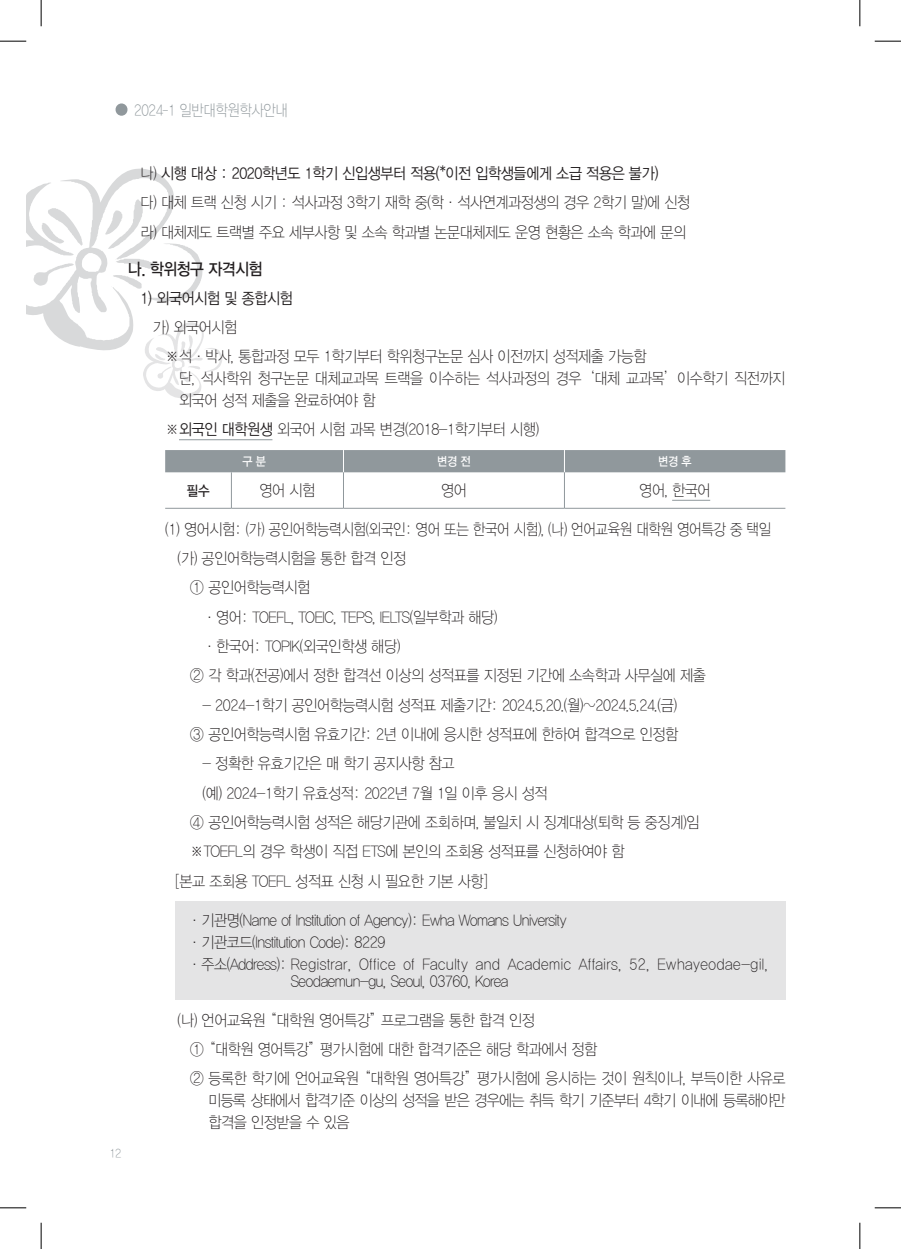
<style>
.page{position:relative;width:901px;height:1249px;background:#fff}
.page>*{position:absolute;margin:0;border:0;box-sizing:border-box;transform-origin:0 0}
.소제목{font:16.62px "YDIYGO330";letter-spacing:-.025em;color:#231f20;scale:.9 1}
.t1{font:15.75px/21.9px "YDIYGO310";letter-spacing:-.025em;color:#231f20;scale:.9 1}
.t2{font:15.75px/16.8px "YDIYGO310";letter-spacing:.04em;color:#231f20;scale:.9 1}
.t3{font:15.75px "YDIYGO320";letter-spacing:-.025em;color:#231f20;scale:.9 1}
.t4{font:15.75px "YDIYGO310";letter-spacing:-.025em;color:#90989c;scale:.85 1}
.t5{font:14px "YDIYGO330";color:#231f20;scale:.9 1}
.t6{font:12.25px "YDIYGO330";color:#fff;scale:.9 1}
.t7{font:12.25px "YDIYGO310";color:#90989c;scale:.9 1}
.s1{font-family:"YDIYGO310"}
.s2{font-family:"YDIYGO320"}
</style>
<div class="page">
<div style="left:116px;top:103px;width:11px;height:13px;background:#90989c;border-radius:6px"></div>
<svg style="left:26px;top:168px;width:196px;height:230px"></svg>
<hr style="left:179px;top:439px;width:93px;height:1px;background:#90989c">
<div style="left:165px;top:450px;width:620px;height:22px;background:#90989c"></div>
<hr style="left:165px;top:508px;width:66px;height:1px;background:#90989c">
<hr style="left:231px;top:472px;width:1px;height:36px;background:#90989c">
<hr style="left:231px;top:508px;width:112px;height:1px;background:#90989c">
<hr style="left:343px;top:472px;width:1px;height:36px;background:#90989c">
<hr style="left:343px;top:508px;width:221px;height:1px;background:#90989c">
<hr style="left:564px;top:472px;width:1px;height:36px;background:#90989c">
<hr style="left:564px;top:508px;width:221px;height:1px;background:#90989c">
<hr style="left:672px;top:500px;width:38px;height:1px;background:#90989c">
<div style="left:175px;top:900px;width:610px;height:99px;background:#e4e4e5"></div>
<svg style="left:0;top:41px;width:26px;height:1px"></svg>
<svg style="left:875px;top:41px;width:26px;height:1px"></svg>
<svg style="left:0;top:1207px;width:26px;height:1px"></svg>
<svg style="left:875px;top:1207px;width:26px;height:1px"></svg>
<svg style="left:41px;top:0;width:1px;height:26px"></svg>
<svg style="left:41px;top:1222px;width:1px;height:26px"></svg>
<svg style="left:859px;top:0;width:1px;height:26px"></svg>
<svg style="left:859px;top:1222px;width:1px;height:26px"></svg>
<p class="t4" style="left:134px;top:102px;width:182px">2024-1 일반대학원학사안내</p>
<p class="t7" style="left:110px;top:1146px;width:15px">12</p>
<p class="t3" style="left:140px;top:164px;width:577px"><span class="s1">나)</span> 시행 대상 : 2020학년도 1학기 신입생부터 적용(*이전 입학생들에게 소급 적용은 불가)</p>
<p class="t1" style="left:140px;top:192px;width:612px">다) 대체 트랙 신청 시기 : 석사과정 3학기 재학 중(학·석사연계과정생의 경우 2학기 말)에 신청</p>
<p class="t1" style="left:140px;top:221px;width:608px">라) 대체제도 트랙별 주요 세부사항 및 소속 학과별 논문대체제도 운영 현황은 소속 학과에 문의</p>
<p class="소제목" style="left:128px;top:260px;width:151px">나. 학위청구 자격시험</p>
<p class="t3" style="left:140px;top:289px;width:171px">1) 외국어시험 및 종합시험</p>
<p class="t1" style="left:153px;top:316px;width:95px">가) 외국어시험</p>
<p class="t1" style="left:179px;top:346px;width:675px;text-indent:-14px">※석·박사, 통합과정 모두 1학기부터 학위청구논문 심사 이전까지 성적제출 가능함<br>단, 석사학위 청구논문 대체교과목 트랙을 이수하는 석사과정의 경우‘대체 교과목’이수학기 직전까지 외국어 성적 제출을 완료하여야 함</p>
<p class="t1" style="left:165px;top:419px;width:417px">※<span class="s2">외국인 대학원생</span> 외국어 시험 과목 변경(2018-1학기부터 시행)</p>
<p class="t6" style="left:242px;top:454px;width:28px">구 분</p>
<p class="t6" style="left:437px;top:454px;width:39px">변경 전</p>
<p class="t6" style="left:658px;top:454px;width:39px">변경 후</p>
<p class="t5" style="left:187px;top:482px;width:27px">필수</p>
<p class="t1" style="left:260px;top:479px;width:63px">영어 시험</p>
<p class="t1" style="left:441px;top:479px;width:30px">영어</p>
<p class="t1" style="left:639px;top:479px;width:81px">영어, 한국어</p>
<p class="t1" style="left:165px;top:518px;width:675px">(1) 영어시험: (가) 공인어학능력시험(외국인: 영어 또는 한국어 시험), (나) 언어교육원 대학원 영어특강 중 택일</p>
<p class="t1" style="left:178px;top:547px;width:255px">(가) 공인어학능력시험을 통한 합격 인정</p>
<p class="t1" style="left:190px;top:576px;width:135px">① 공인어학능력시험</p>
<p class="t1" style="left:202px;top:606px;width:329px">·영어: TOEFL, TOEIC, TEPS, IELTS(일부학과 해당)</p>
<p class="t1" style="left:202px;top:635px;width:221px">·한국어: TOPIK(외국인학생 해당)</p>
<p class="t1" style="left:190px;top:664px;width:574px">② 각 학과(전공)에서 정한 합격선 이상의 성적표를 지정된 기간에 소속학과 사무실에 제출</p>
<p class="t1" style="left:202px;top:694px;width:529px">- 2024-1학기 공인어학능력시험 성적표 제출기간: 2024.5.20.(월)~2024.5.24.(금)</p>
<p class="t1" style="left:190px;top:723px;width:544px">③ 공인어학능력시험 유효기간: 2년 이내에 응시한 성적표에 한하여 합격으로 인정함</p>
<p class="t1" style="left:202px;top:752px;width:281px">- 정확한 유효기간은 매 학기 공지사항 참고</p>
<p class="t1" style="left:202px;top:782px;width:385px">(예) 2024-1학기 유효성적: 2022년 7월 1일 이후 응시 성적</p>
<p class="t1" style="left:190px;top:811px;width:567px">④ 공인어학능력시험 성적은 해당기관에 조회하며, 불일치 시 징계대상(퇴학 등 중징계)임</p>
<p class="t1" style="left:190px;top:840px;width:484px">※TOEFL의 경우 학생이 직접 ETS에 본인의 조회용 성적표를 신청하여야 함</p>
<p class="t1" style="left:175px;top:870px;width:348px">[본교 조회용 TOEFL 성적표 신청 시 필요한 기본 사항]</p>
<p class="t1" style="left:187px;top:909px;width:423px">·기관명(Name of Institution of Agency): Ewha Womans University</p>
<p class="t1" style="left:187px;top:931px;width:221px">·기관코드(Institution Code): 8229</p>
<p class="t2" style="left:291px;top:955px;width:532px;text-indent:-103px">·주소(Address): Registrar, Office of Faculty and Academic Affairs, 52, Ewhayeodae-gil,<br>Seodaemun-gu, Seoul, 03760, Korea</p>
<p class="t1" style="left:178px;top:1008px;width:399px">(나) 언어교육원“대학원 영어특강”프로그램을 통한 합격 인정</p>
<p class="t1" style="left:190px;top:1038px;width:454px">①“대학원 영어특강”평가시험에 대한 합격기준은 해당 학과에서 정함</p>
<p class="t1" style="left:208px;top:1067px;width:642px;text-align:justify;text-indent:-18px">② 등록한 학기에 언어교육원“대학원 영어특강”평가시험에 응시하는 것이 원칙이나, 부득이한 사유로 미등록 상태에서 합격기준 이상의 성적을 받은 경우에는 취득 학기 기준부터 4학기 이내에 등록해야만 합격을 인정받을 수 있음</p>
</div>
